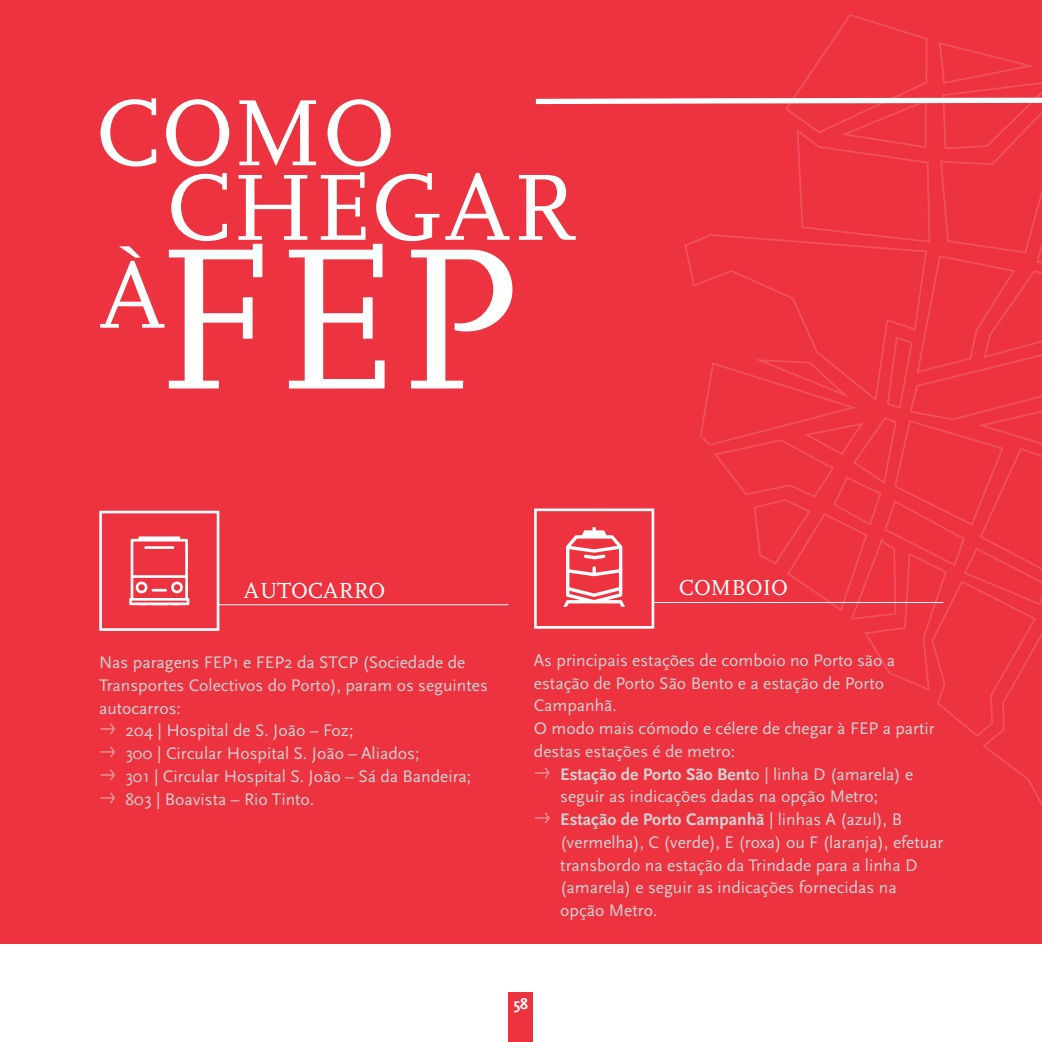
<style>
.page{position:relative;width:1042px;height:1042px;background:#fff}
.page>*{position:absolute;margin:0;border:0;box-sizing:border-box;transform-origin:0 0}
.t1{font:210.17px "Scala";color:#fff}
.t2{font:98.17px/74.5px "Scala";color:#fff}
.t3{font:22.75px "Scala";color:#fff}
.t4{font:17.5px/22.8px "Scala Sans Pro";color:#d1d2d4}
.t5{font:700 15.75px "Scala Sans Pro";color:#fff}
.s1{font-weight:700}
</style>
<div class="page">
<div style="left:508px;top:992px;width:25px;height:50px;background:#ee3340"></div>
<div style="left:0;top:0;width:1042px;height:943px;background:#ee3340"></div>
<svg style="left:530px;top:96px;width:512px;height:848px"></svg>
<div style="left:99px;top:511px;width:120px;height:120px;border:3px solid #fff"></div>
<div style="left:534px;top:508px;width:120px;height:121px;border:3px solid #fff"></div>
<svg style="left:129px;top:536px;width:60px;height:69px"></svg>
<hr style="left:218px;top:604px;width:290px;height:1px;background:#fff">
<hr style="left:653px;top:602px;width:290px;height:1px;background:#fff">
<svg style="left:563px;top:527px;width:62px;height:83px"></svg>
<svg style="left:536px;top:767px;width:14px;height:11px"></svg>
<svg style="left:536px;top:813px;width:14px;height:10px"></svg>
<h2 class="t2" style="left:166px;top:98px;width:412px;text-indent:-71px">COMO<br>CHEGAR</h2>
<h1 class="t1" style="left:155px;top:206px;width:370px">FEP</h1>
<h2 class="t2" style="left:99px;top:260px;width:67px">À</h2>
<h3 class="t3" style="left:244px;top:578px;width:143px">AUTOCARRO</h3>
<h3 class="t3" style="left:679px;top:575px;width:111px">COMBOIO</h3>
<p class="t4" style="left:99px;top:651px;width:368px">Nas paragens FEP1 e FEP2 da STCP (Sociedade de</p>
<p class="t4" style="left:99px;top:674px;width:390px">Transportes Colectivos do Porto), param os seguintes</p>
<p class="t4" style="left:99px;top:696px;width:83px">autocarros:</p>
<p class="t4" style="left:125px;top:719px;width:229px">204 | Hospital de S. João – Foz;</p>
<p class="t4" style="left:125px;top:742px;width:295px">300 | Circular Hospital S. João – Aliados;</p>
<p class="t4" style="left:125px;top:765px;width:347px">301 | Circular Hospital S. João – Sá da Bandeira;</p>
<p class="t4" style="left:125px;top:787px;width:190px">803 | Boavista – Rio Tinto.</p>
<p class="t4" style="left:534px;top:649px;width:402px">As principais estações de comboio no Porto são a estação de Porto São Bento e a estação de Porto Campanhã.<br>O modo mais cómodo e célere de chegar à FEP a partir destas estações é de metro:</p>
<p class="t4" style="left:560px;top:762px;width:385px"><span class="s1">Estação de Porto São Bent</span>o | linha D (amarela) e seguir as indicações dadas na opção Metro;<br><span class="s1">Estação de Porto Campanhã</span> | linhas A (azul), B (vermelha), C (verde), E (roxa) ou F (laranja), efetuar transbordo na estação da Trindade para a linha D (amarela) e seguir as indicações fornecidas na opção Metro.</p>
<p class="t5" style="left:514px;top:994px;width:16px">58</p>
</div>
